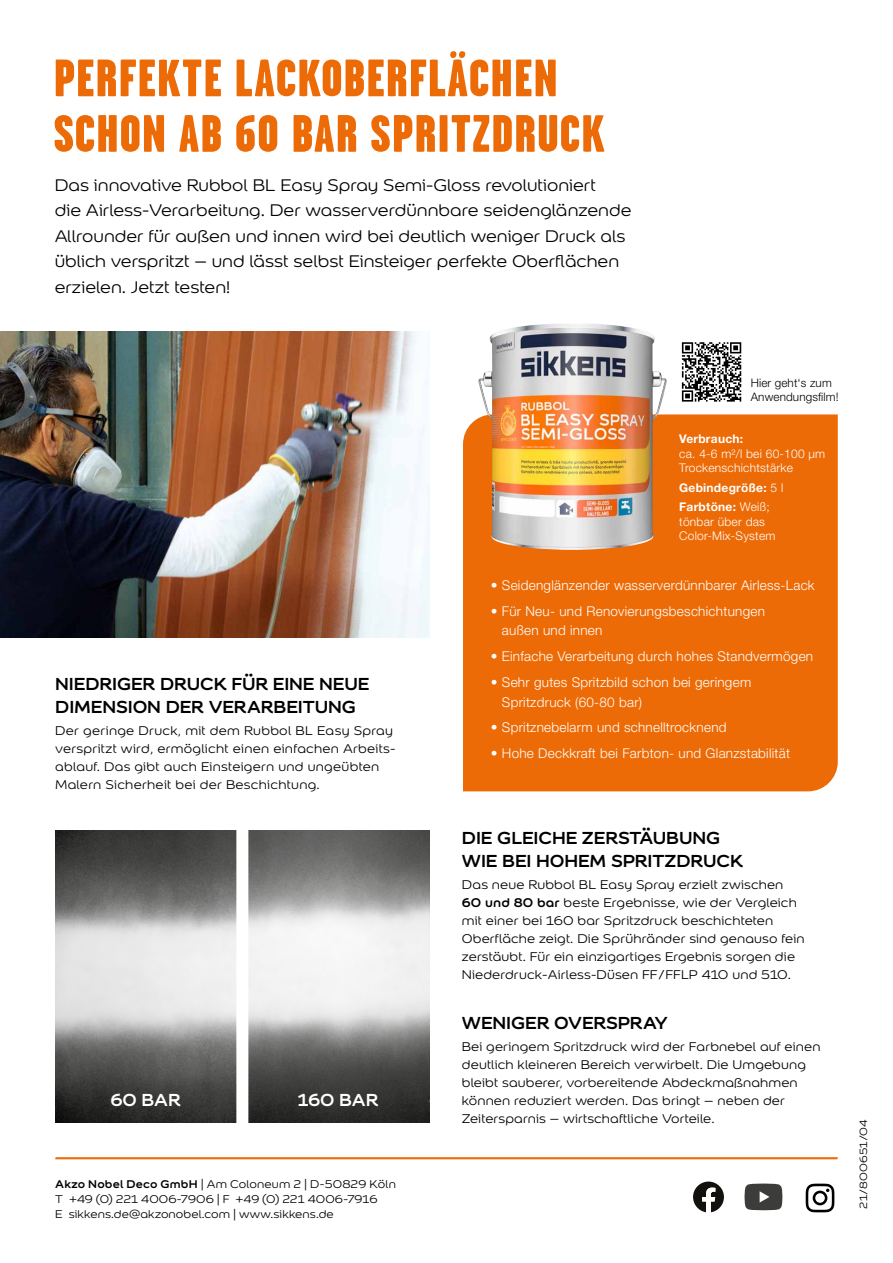
<style>
.page{position:relative;width:893px;height:1263px;background:#fff}
.page>*{position:absolute;margin:0;border:0;box-sizing:border-box;transform-origin:0 0}
.t1{font:900 52.5px/55.5px "Garage Gothic";letter-spacing:.02em;color:#ed6b06}
.t2{font:700 18.6px/22.5px "Colour Sans";letter-spacing:-.005em;color:#000}
.t3{font:700 18.6px "Colour Sans";letter-spacing:-.005em;color:#fff}
.t4{font:18px/25.5px "Colour Sans";color:#000}
.t5{font:13.5px/18px "Colour Sans";letter-spacing:.01em;color:#000}
.t6{font:300 13.5px/19.5px "Helvetica Neue LT";letter-spacing:.02em;color:#fff}
.t7{font:12px/15px "Colour Sans";letter-spacing:.01em;color:#000}
.t8{font:300 12px/14.4px "Helvetica Neue LT";letter-spacing:.02em;color:#fff}
.t9{font:700 12px/19.5px "Helvetica Neue LT";letter-spacing:.02em;color:#fff}
.t10{font:300 11.7px/14.1px "Helvetica Neue LT";letter-spacing:.01em;color:#000}
.t11{font:11.25px "Colour Sans";letter-spacing:.015em;color:#000}
.s1{font-weight:700}
.s2{font-weight:300}
</style>
<div class="page">
<div style="left:463px;top:414px;width:375px;height:377px;background:#ed6b06"></div>
<svg style="left:693px;top:1181px;width:31px;height:31px"></svg>
<svg style="left:744px;top:1183px;width:38px;height:27px"></svg>
<svg style="left:806px;top:1183px;width:28px;height:29px"></svg>
<img style="left:478px;top:324px;width:189px;height:226px">
<svg style="left:55px;top:1157px;width:783px;height:2px;background:#ee7a1f"></svg>
<svg style="left:681px;top:342px;width:61px;height:60px"></svg>
<svg style="left:682px;top:342px;width:59px;height:60px"></svg>
<img style="left:0;top:331px;width:429px;height:306px">
<img style="left:55px;top:830px;width:374px;height:293px">
<div style="left:236px;top:818px;width:12px;height:328px;background:#fff"></div>
<h1 class="t1" style="left:54px;top:50px;width:553px">PERFEKTE LACKOBERFLÄCHEN<br>SCHON AB 60 BAR SPRITZDRUCK</h1>
<p class="t4" style="left:55px;top:171px;width:578px">Das innovative Rubbol BL Easy Spray Semi-Gloss revolutioniert<br>die Airless-Verarbeitung. Der wasserverdünnbare seidenglänzende Allrounder für außen und innen wird bei deutlich weniger Druck als üblich verspritzt – und lässt selbst Einsteiger perfekte Oberflächen erzielen. Jetzt testen!</p>
<h2 class="t2" style="left:55px;top:671px;width:316px">NIEDRIGER DRUCK FÜR EINE NEUE<br>DIMENSION DER VERARBEITUNG</h2>
<p class="t5" style="left:55px;top:721px;width:341px">Der geringe Druck, mit dem Rubbol BL Easy Spray verspritzt wird, ermöglicht einen einfachen Arbeits&shy;ablauf. Das gibt auch Einsteigern und ungeübten Malern Sicherheit bei der Beschichtung.</p>
<h2 class="t3" style="left:110px;top:1084px;width:72px">60 BAR</h2>
<h2 class="t3" style="left:298px;top:1084px;width:82px">160 BAR</h2>
<p class="t7" style="left:55px;top:1176px;width:342px"><span class="s1">Akzo Nobel Deco GmbH</span> | Am Coloneum 2 | D-50829 Köln<br>T +49 (0) 221 4006-7906 | F +49 (0) 221 4006-7916<br>E sikkens.de@akzonobel.com | www.sikkens.de</p>
<p class="t10" style="left:751px;top:376px;width:89px">Hier geht‘s zum<br>Anwendungsfilm!</p>
<p class="t9" style="left:679px;top:429px;width:65px">Verbrauch:</p>
<p class="t8" style="left:679px;top:446px;width:148px">ca. 4-6 m²/l bei 60-100 μm<br>Trockenschichtstärke</p>
<p class="t9" style="left:679px;top:477px;width:106px">Gebindegröße: <span class="s2">5 l<br></span>Farbtöne: <span class="s2">Weiß;</span></p>
<p class="t8" style="left:679px;top:514px;width:98px">tönbar über das<br>Color-Mix-System</p>
<p class="t6" style="left:491px;top:575px;width:325px">• Seidenglänzender wasserverdünnbarer Airless-Lack</p>
<p class="t6" style="left:502px;top:601px;width:265px;text-indent:-11px">• Für Neu- und Renovierungsbeschichtungen außen und innen</p>
<p class="t6" style="left:491px;top:646px;width:324px">• Einfache Verarbeitung durch hohes Standvermögen</p>
<p class="t6" style="left:502px;top:672px;width:251px;text-indent:-11px">• Sehr gutes Spritzbild schon bei geringem<br>Spritzdruck (60-80 bar)</p>
<p class="t6" style="left:491px;top:718px;width:237px">• Spritznebelarm und schnelltrocknend</p>
<p class="t6" style="left:491px;top:743px;width:301px">• Hohe Deckkraft bei Farbton- und Glanzstabilität</p>
<h2 class="t2" style="left:462px;top:825px;width:283px">DIE GLEICHE ZERSTÄUBUNG<br>WIE BEI HOHEM SPRITZDRUCK</h2>
<p class="t5" style="left:462px;top:875px;width:344px">Das neue Rubbol BL Easy Spray erzielt zwischen <span class="s1">60 und 80 bar</span> beste Ergebnisse, wie der Vergleich mit einer bei 160 bar Spritzdruck beschichteten Oberfläche zeigt. Die Sprühränder sind genauso fein zerstäubt. Für ein einzigartiges Ergebnis sorgen die Niederdruck-Airless-Düsen FF/FFLP 410 und 510.</p>
<h2 class="t2" style="left:462px;top:1010px;width:208px">WENIGER OVERSPRAY</h2>
<p class="t5" style="left:462px;top:1037px;width:360px">Bei geringem Spritzdruck wird der Farbnebel auf einen deutlich kleineren Bereich verwirbelt. Die Umgebung bleibt sauberer, vorbereitende Abdeckmaßnahmen können reduziert werden. Das bringt – neben der Zeitersparnis – wirtschaftliche Vorteile.</p>
<p class="t11" style="left:856px;top:1209px;width:91px;rotate:-90deg">21/800651/04</p>
</div>
